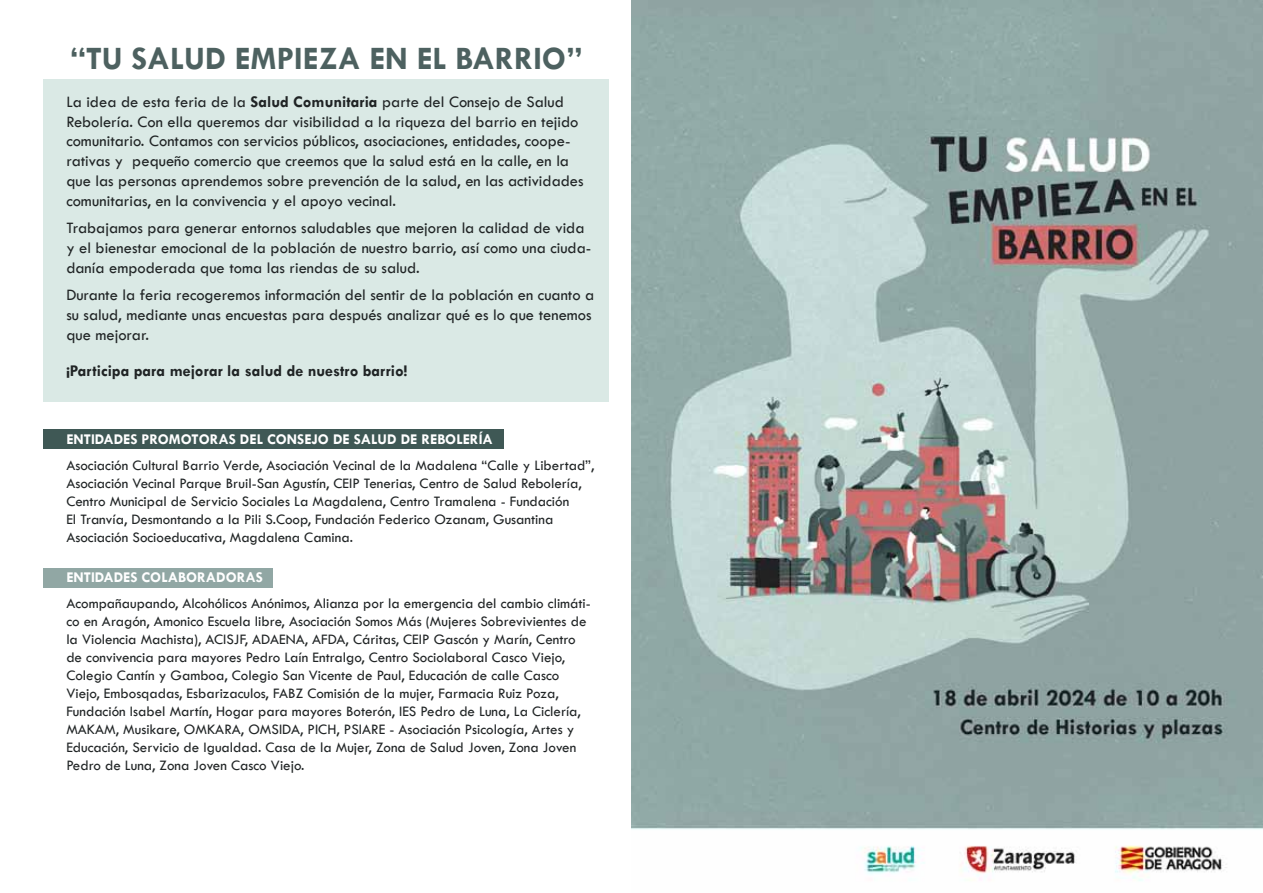
<style>
.page{position:relative;width:1263px;height:893px;background:#fff}
.page>*{position:absolute;margin:0;border:0;box-sizing:border-box;transform-origin:0 0}
.t1{font:700 33px "Tw Cen";color:#4d6160}
.t2{font:16.5px/19.8px "Tw Cen";color:#202425}
.t3{font:700 16.5px "Tw Cen";color:#202425}
.t4{font:15px/18px "Tw Cen";color:#202425}
.t5{font:700 15px "Tw Cen";color:#fff}
.s1{font-weight:700}
</style>
<div class="page">
<div style="left:43px;top:80px;width:566px;height:322px;background:#dae9e5"></div>
<div style="left:43px;top:430px;width:461px;height:19px;background:#3f5855"></div>
<div style="left:43px;top:568px;width:230px;height:20px;background:#91a7a4"></div>
<img style="left:631px;top:0;width:632px;height:881px">
<h1 class="t1" style="left:70px;top:38px;width:513px">“TU SALUD EMPIEZA EN EL BARRIO”</h1>
<p class="t2" style="left:66px;top:92px;width:519px">La idea de esta feria de la <span class="s1">Salud Comunitaria</span> parte del Consejo de Salud Rebolería. Con ella queremos dar visibilidad a la riqueza del barrio en tejido comunitario. Contamos con servicios públicos, asociaciones, entidades, coope&shy;rativas y pequeño comercio que creemos que la salud está en la calle, en la que las personas aprendemos sobre prevención de la salud, en las actividades comunitarias, en la convivencia y el apoyo vecinal.</p>
<p class="t2" style="left:66px;top:218px;width:526px">Trabajamos para generar entornos saludables que mejoren la calidad de vida y el bienestar emocional de la población de nuestro barrio, así como una ciuda&shy;danía empoderada que toma las riendas de su salud.</p>
<p class="t2" style="left:66px;top:285px;width:529px">Durante la feria recogeremos información del sentir de la población en cuanto a su salud, mediante unas encuestas para después analizar qué es lo que tenemos que mejorar.</p>
<p class="t3" style="left:66px;top:361px;width:342px">¡Participa para mejorar la salud de nuestro barrio!</p>
<p class="t5" style="left:66px;top:431px;width:428px">ENTIDADES PROMOTORAS DEL CONSEJO DE SALUD DE REBOLERÍA</p>
<p class="t4" style="left:66px;top:456px;width:529px">Asociación Cultural Barrio Verde, Asociación Vecinal de la Madalena “Calle y Libertad”, Asociación Vecinal Parque Bruil-San Agustín, CEIP Tenerias, Centro de Salud Rebolería, Centro Municipal de Servicio Sociales La Magdalena, Centro Tramalena - Fundación<br>El Tranvía, Desmontando a la Pili S.Coop, Fundación Federico Ozanam, Gusantina Asociación Socioeducativa, Magdalena Camina.</p>
<p class="t5" style="left:66px;top:569px;width:198px">ENTIDADES COLABORADORAS</p>
<p class="t4" style="left:66px;top:594px;width:526px">Acompañaupando, Alcohólicos Anónimos, Alianza por la emergencia del cambio climáti&shy;co en Aragón, Amonico Escuela libre, Asociación Somos Más (Mujeres Sobrevivientes de la Violencia Machista), ACISJF, ADAENA, AFDA, Cáritas, CEIP Gascón y Marín, Centro de convivencia para mayores Pedro Laín Entralgo, Centro Sociolaboral Casco Viejo, Colegio Cantín y Gamboa, Colegio San Vicente de Paul, Educación de calle Casco Viejo, Embosqadas, Esbarizaculos, FABZ Comisión de la mujer, Farmacia Ruiz Poza, Fundación Isabel Martín, Hogar para mayores Boterón, IES Pedro de Luna, La Ciclería, MAKAM, Musikare, OMKARA, OMSIDA, PICH, PSIARE - Asociación Psicología, Artes y Educación, Servicio de Igualdad. Casa de la Mujer, Zona de Salud Joven, Zona Joven Pedro de Luna, Zona Joven Casco Viejo.</p>
</div>
